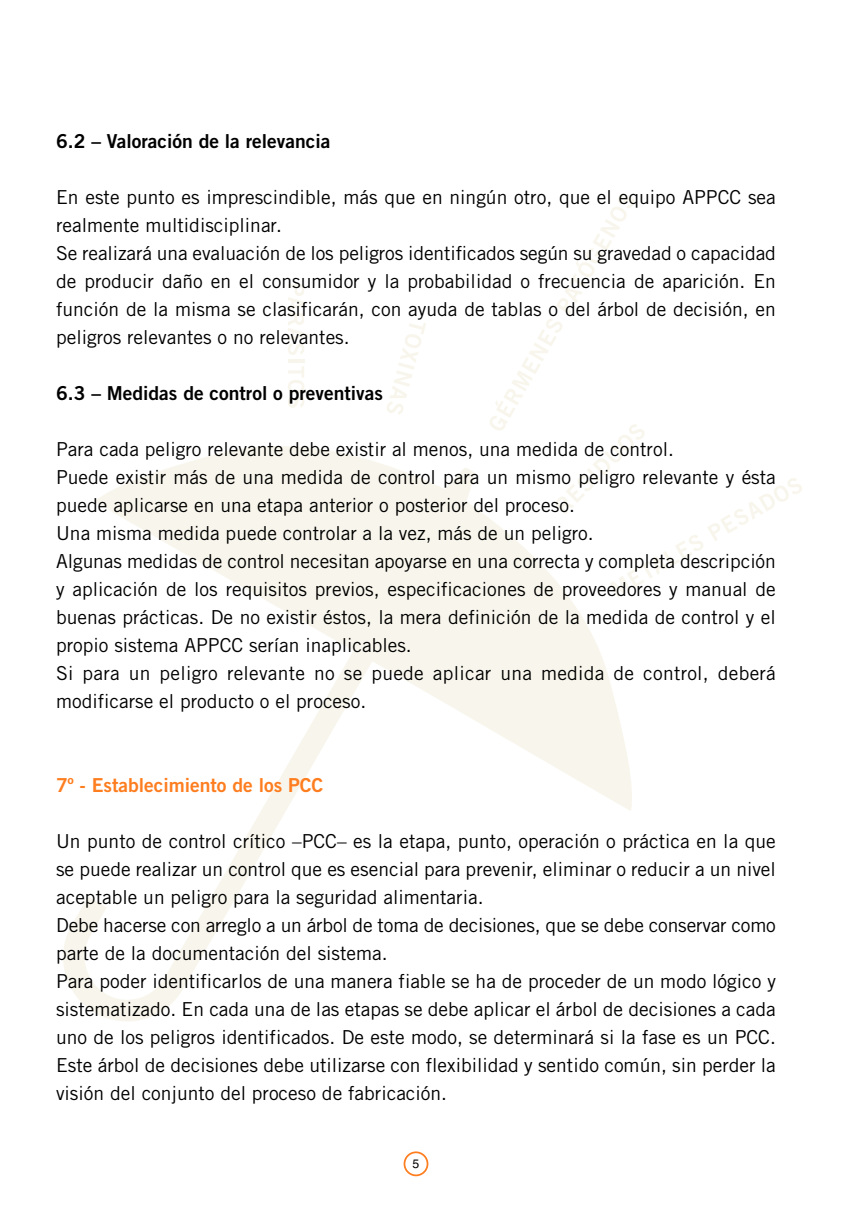
<style>
.page{position:relative;width:858px;height:1211px;background:#fff}
.page>*{position:absolute;margin:0;border:0;box-sizing:border-box;transform-origin:0 0}
.t1{font:19.25px/28px "Trade Gothic";color:#000}
.t2{font:19.25px "Trade Gothic Bold Two";color:#000}
.t3{font:19.25px "Trade Gothic Bold Two";color:#fe7d1f}
.t4{font:12.25px "Helvetica";color:#000}
</style>
<div class="page">
<svg style="left:63px;top:446px;width:569px;height:575px"></svg>
<svg style="left:488px;top:194px;width:314px;height:403px"></svg>
<svg style="left:387px;top:323px;width:39px;height:91px"></svg>
<svg style="left:288px;top:284px;width:20px;height:71px"></svg>
<hr style="left:288px;top:359px;width:16px;height:3px;background:#f8f6ec">
<svg style="left:288px;top:366px;width:16px;height:42px"></svg>
<svg style="left:403px;top:1151px;width:25px;height:25px"></svg>
<p class="t2" style="left:56px;top:134px;width:276px">6.2 – Valoración de la relevancia</p>
<p class="t1" style="left:56px;top:185px;width:721px">En este punto es imprescindible, más que en ningún otro, que el equipo APPCC sea realmente multidisciplinar.<br>Se realizará una evaluación de los peligros identificados según su gravedad o capacidad de producir daño en el consumidor y la probabilidad o frecuencia de aparición. En función de la misma se clasificarán, con ayuda de tablas o del árbol de decisión, en peligros relevantes o no relevantes.</p>
<p class="t2" style="left:56px;top:386px;width:328px">6.3 – Medidas de control o preventivas</p>
<p class="t1" style="left:56px;top:437px;width:721px">Para cada peligro relevante debe existir al menos, una medida de control.<br>Puede existir más de una medida de control para un mismo peligro relevante y ésta puede aplicarse en una etapa anterior o posterior del proceso.<br>Una misma medida puede controlar a la vez, más de un peligro.<br>Algunas medidas de control necesitan apoyarse en una correcta y completa descripción y aplicación de los requisitos previos, especificaciones de proveedores y manual de buenas prácticas. De no existir éstos, la mera definición de la medida de control y el propio sistema APPCC serían inaplicables.<br>Si para un peligro relevante no se puede aplicar una medida de control, deberá modificarse el producto o el proceso.</p>
<p class="t3" style="left:56px;top:778px;width:269px">7º - Establecimiento de los PCC</p>
<p class="t1" style="left:56px;top:829px;width:721px">Un punto de control crítico –PCC– es la etapa, punto, operación o práctica en la que se puede realizar un control que es esencial para prevenir, eliminar o reducir a un nivel aceptable un peligro para la seguridad alimentaria.<br>Debe hacerse con arreglo a un árbol de toma de decisiones, que se debe conservar como parte de la documentación del sistema.<br>Para poder identificarlos de una manera fiable se ha de proceder de un modo lógico y sistematizado. En cada una de las etapas se debe aplicar el árbol de decisiones a cada uno de los peligros identificados. De este modo, se determinará si la fase es un PCC.<br>Este árbol de decisiones debe utilizarse con flexibilidad y sentido común, sin perder la visión del conjunto del proceso de fabricación.</p>
<p class="t4" style="left:412px;top:1159px;width:8px">5</p>
</div>
